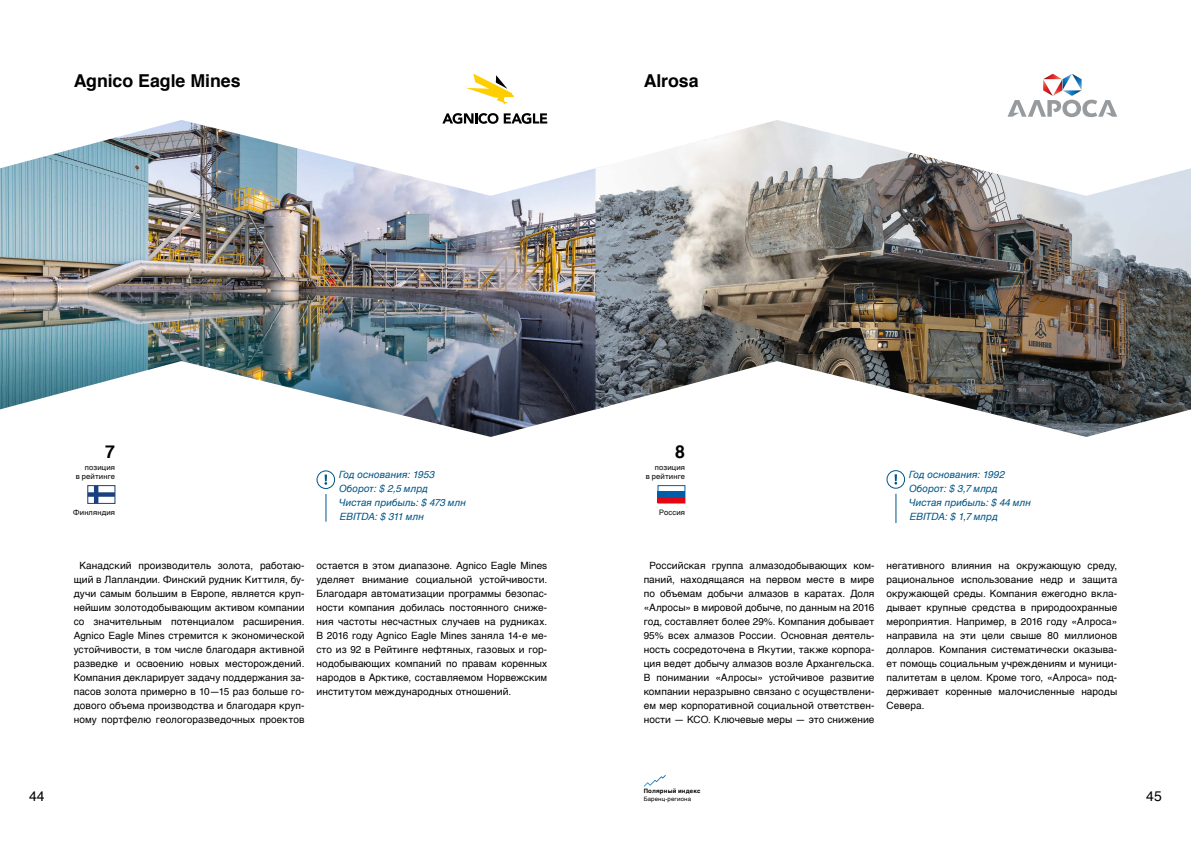
<style>
.page{position:relative;width:1191px;height:842px;background:#fff}
.page>*{position:absolute;margin:0;border:0;box-sizing:border-box;transform-origin:0 0}
.t1{font:700 17.8px "Helvetica";letter-spacing:-.005em;color:#000}
.t2{font:14px "Helvetica";color:#000}
.t3{font:10px/14px "Helvetica";letter-spacing:.005em;color:#000;text-align:center}
.t4{font:italic 10px/14px "Helvetica";letter-spacing:-.005em;color:#005686}
.t5{font:7.5px/9px "Helvetica";letter-spacing:.02em;color:#000;text-align:right}
.t6{font:700 6px "Helvetica";letter-spacing:.03em;color:#000}
.t7{font:6px "Helvetica";letter-spacing:.025em;color:#000}
</style>
<div class="page">
<svg style="left:643px;top:775px;width:22px;height:12px"></svg>
<img style="left:0;top:120px;width:595px;height:317px">
<svg style="left:325px;top:494px;width:1px;height:28px"></svg>
<div style="left:316px;top:470px;width:19px;height:19px;border:1px solid #005686;border-radius:50%"></div>
<svg style="left:324px;top:475px;width:3px;height:10px"></svg>
<svg style="left:895px;top:494px;width:1px;height:29px"></svg>
<div style="left:886px;top:470px;width:19px;height:19px;border:1px solid #005686;border-radius:50%"></div>
<svg style="left:894px;top:474px;width:3px;height:10px"></svg>
<img style="left:595px;top:120px;width:596px;height:317px">
<img style="left:1043px;top:74px;width:38px;height:22px">
<svg style="left:1007px;top:100px;width:110px;height:17px"></svg>
<svg style="left:466px;top:74px;width:48px;height:31px"></svg>
<svg style="left:442px;top:113px;width:105px;height:11px"></svg>
<div style="left:658px;top:485px;width:27px;height:18px;background:#fff;border:1px solid #005da9"></div>
<div style="left:658px;top:497px;width:27px;height:6px;background:#e30613"></div>
<div style="left:658px;top:491px;width:27px;height:6px;background:#005da9"></div>
<svg style="left:87px;top:485px;width:28px;height:19px"></svg>
<h1 class="t1" style="left:74px;top:66px;width:169px">Agnico Eagle Mines</h1>
<h1 class="t1" style="left:643px;top:66px;width:56px">Alrosa</h1>
<h1 class="t1" style="left:675px;top:438px;width:11px">8</h1>
<p class="t5" style="left:646px;top:463px;width:41px">позиция<br>в рейтинге</p>
<h1 class="t1" style="left:105px;top:438px;width:11px">7</h1>
<p class="t5" style="left:76px;top:463px;width:41px">позиция<br>в рейтинге</p>
<p class="t4" style="left:909px;top:468px;width:123px">Год основания: 1992<br>Оборот: $ 3,7 млрд<br>Чистая прибыль: $ 44 млн<br>EBITDA: $ 1,7 млрд</p>
<p class="t3" style="left:643px;top:559px;width:232px">Российская группа алмазодобывающих ком&shy;паний, находящаяся на первом месте в мире по объемам добычи алмазов в каратах. Доля «Алросы» в мировой добыче, по данным на 2016 год, составляет более 29%. Компания добывает 95% всех алмазов России. Основная деятель&shy;ность сосредоточена в Якутии, также корпора&shy;ция ведет добычу алмазов возле Архангельска.<br>В понимании «Алросы» устойчивое развитие компании неразрывно связано с осуществлени&shy;ем мер корпоративной социальной ответствен&shy;ности — КСО. Ключевые меры — это снижение</p>
<p class="t3" style="left:886px;top:559px;width:232px;text-align:justify">негативного влияния на окружающую среду, рациональное использование недр и защита окружающей среды. Компания ежегодно вкла&shy;дывает крупные средства в природоохранные мероприятия. Например, в 2016 году «Алроса» направила на эти цели свыше 80 миллионов долларов. Компания систематически оказыва&shy;ет помощь социальным учреждениям и муници&shy;палитетам в целом. Кроме того, «Алроса» под&shy;держивает коренные малочисленные народы Севера.</p>
<p class="t4" style="left:339px;top:468px;width:128px">Год основания: 1953<br>Оборот: $ 2,5 млрд<br>Чистая прибыль: $ 473 млн<br>EBITDA: $ 311 млн</p>
<p class="t5" style="left:73px;top:508px;width:43px">Финляндия</p>
<p class="t5" style="left:659px;top:508px;width:27px">Россия</p>
<p class="t3" style="left:74px;top:559px;width:232px">Канадский производитель золота, работаю&shy;щий в Лапландии. Финский рудник Киттиля, бу&shy;дучи самым большим в Европе, является круп&shy;нейшим золотодобывающим активом компании со значительным потенциалом расширения.<br>Agnico Eagle Mines стремится к экономической устойчивости, в том числе благодаря активной разведке и освоению новых месторождений.<br>Компания декларирует задачу поддержания за&shy;пасов золота примерно в 10—15 раз больше го&shy;дового объема производства и благодаря круп&shy;ному портфелю геологоразведочных проектов</p>
<p class="t3" style="left:316px;top:559px;width:232px;text-align:justify">остается в этом диапазоне. Agnico Eagle Mines уделяет внимание социальной устойчивости.<br>Благодаря автоматизации программы безопас&shy;ности компания добилась постоянного сниже&shy;ния частоты несчастных случаев на рудниках.<br>В 2016 году Agnico Eagle Mines заняла 14-е ме&shy;сто из 92 в Рейтинге нефтяных, газовых и гор&shy;нодобывающих компаний по правам коренных народов в Арктике, составляемом Норвежским институтом международных отношений.</p>
<p class="t6" style="left:643px;top:786px;width:58px">Полярный индекс</p>
<p class="t7" style="left:643px;top:794px;width:49px">Баренц-региона</p>
<h2 class="t2" style="left:29px;top:785px;width:17px">44</h2>
<h2 class="t2" style="left:1146px;top:785px;width:17px">45</h2>
</div>
